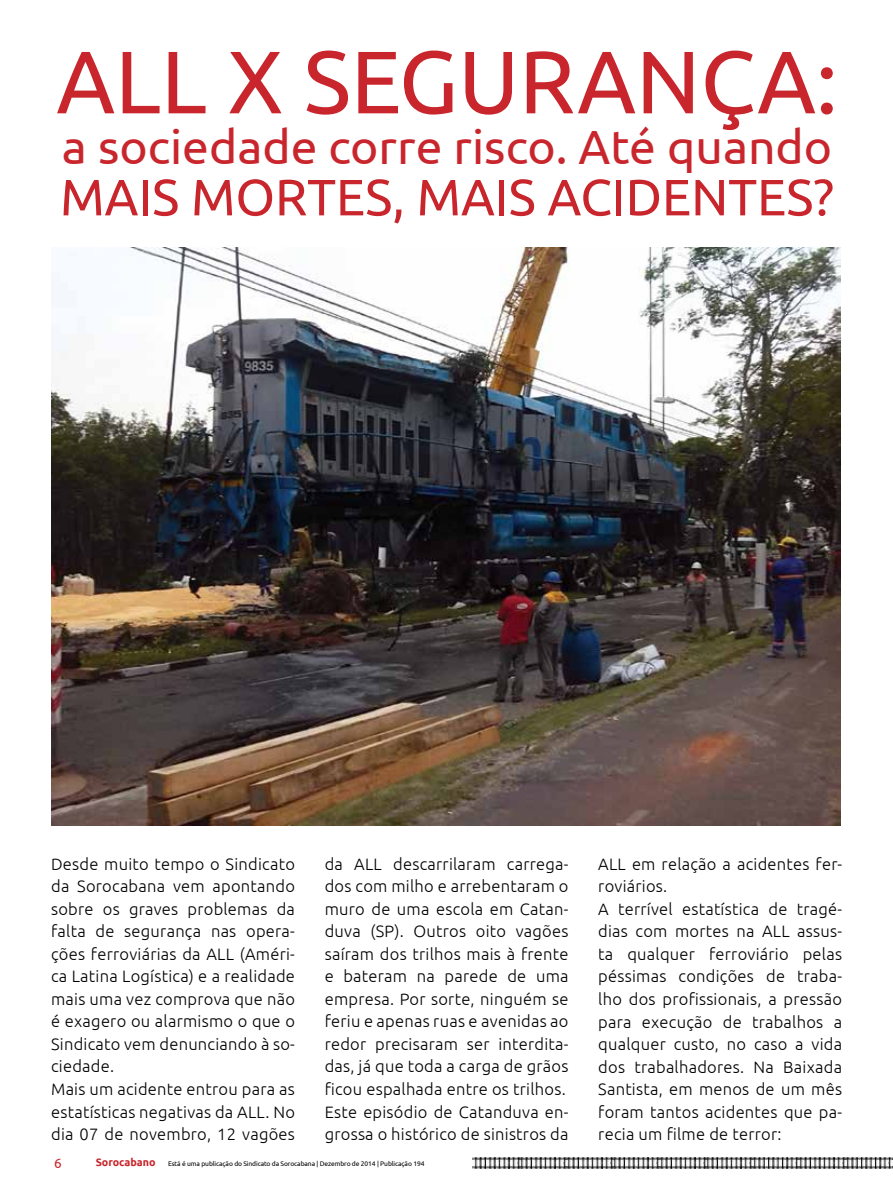
<style>
.page{position:relative;width:893px;height:1191px;background:#fff}
.page>*{position:absolute;margin:0;border:0;box-sizing:border-box;transform-origin:0 0}
.t1{font:88.5px "Ubuntu";color:#c9252c}
.t2{font:51px "Ubuntu";color:#c9252c}
.t3{font:48px "Ubuntu";color:#c9252c}
.t4{font:300 16.5px/22.5px "Ubuntu";letter-spacing:.015em;color:#000}
.t5{font:13.5px "Ubuntu";color:#c9252c}
.t6{font:6.75px "Ubuntu";letter-spacing:-.015em;color:#000}
.s1{font-weight:700;font-size:10.65px;color:#c9252c}
</style>
<div class="page">
<img style="left:521px;top:1157px;width:44px;height:12px">
<img style="left:707px;top:1157px;width:44px;height:12px">
<img style="left:614px;top:1157px;width:44px;height:12px">
<img style="left:800px;top:1157px;width:44px;height:12px">
<img style="left:565px;top:1157px;width:49px;height:12px">
<img style="left:751px;top:1157px;width:49px;height:12px">
<img style="left:658px;top:1157px;width:49px;height:12px">
<img style="left:472px;top:1157px;width:49px;height:12px">
<img style="left:844px;top:1157px;width:48px;height:12px">
<img style="left:51px;top:248px;width:790px;height:577px">
<h1 class="t1" style="left:56px;top:28px;width:783px">ALL X segurança:</h1>
<h3 class="t3" style="left:62px;top:118px;width:772px">a sociedade corre risco. Até quando</h3>
<h2 class="t2" style="left:60px;top:166px;width:775px">mais mortes, mais acidentes?</h2>
<p class="t4" style="left:51px;top:852px;width:245px">Desde muito tempo o Sindicato da Sorocabana vem apontando sobre os graves problemas da falta de segurança nas opera&shy;ções ferroviárias da ALL (Améri&shy;ca Latina Logística) e a realidade mais uma vez comprova que não é exagero ou alarmismo o que o<br>Sindicato vem denunciando à so&shy;ciedade.<br>Mais um acidente entrou para as estatísticas negativas da ALL. No dia 07 de novembro, 12 vagões</p>
<p class="t4" style="left:325px;top:852px;width:245px">da ALL descarrilaram carrega&shy;dos com milho e arrebentaram o muro de uma escola em Catan&shy;duva (SP). Outros oito vagões saíram dos trilhos mais à frente e bateram na parede de uma empresa. Por sorte, ninguém se feriu e apenas ruas e avenidas ao redor precisaram ser interdita&shy;das, já que toda a carga de grãos ficou espalhada entre os trilhos.<br>Este episódio de Catanduva en&shy;grossa o histórico de sinistros da</p>
<p class="t4" style="left:598px;top:852px;width:245px">ALL em relação a acidentes fer&shy;roviários.<br>A terrível estatística de tragé&shy;dias com mortes na ALL assus&shy;ta qualquer ferroviário pelas péssimas condições de traba&shy;lho dos profissionais, a pressão para execução de trabalhos a qualquer custo, no caso a vida dos trabalhadores. Na Baixada<br>Santista, em menos de um mês foram tantos acidentes que pa&shy;recia um filme de terror:</p>
<p class="t5" style="left:54px;top:1154px;width:9px">6</p>
<p class="t6" style="left:96px;top:1159px;width:330px"><span class="s1">Sorocabano</span> Está é uma publicação do Sindicato da Sorocabana | Dezembro de 2014 | Publicação 194</p>
</div>
